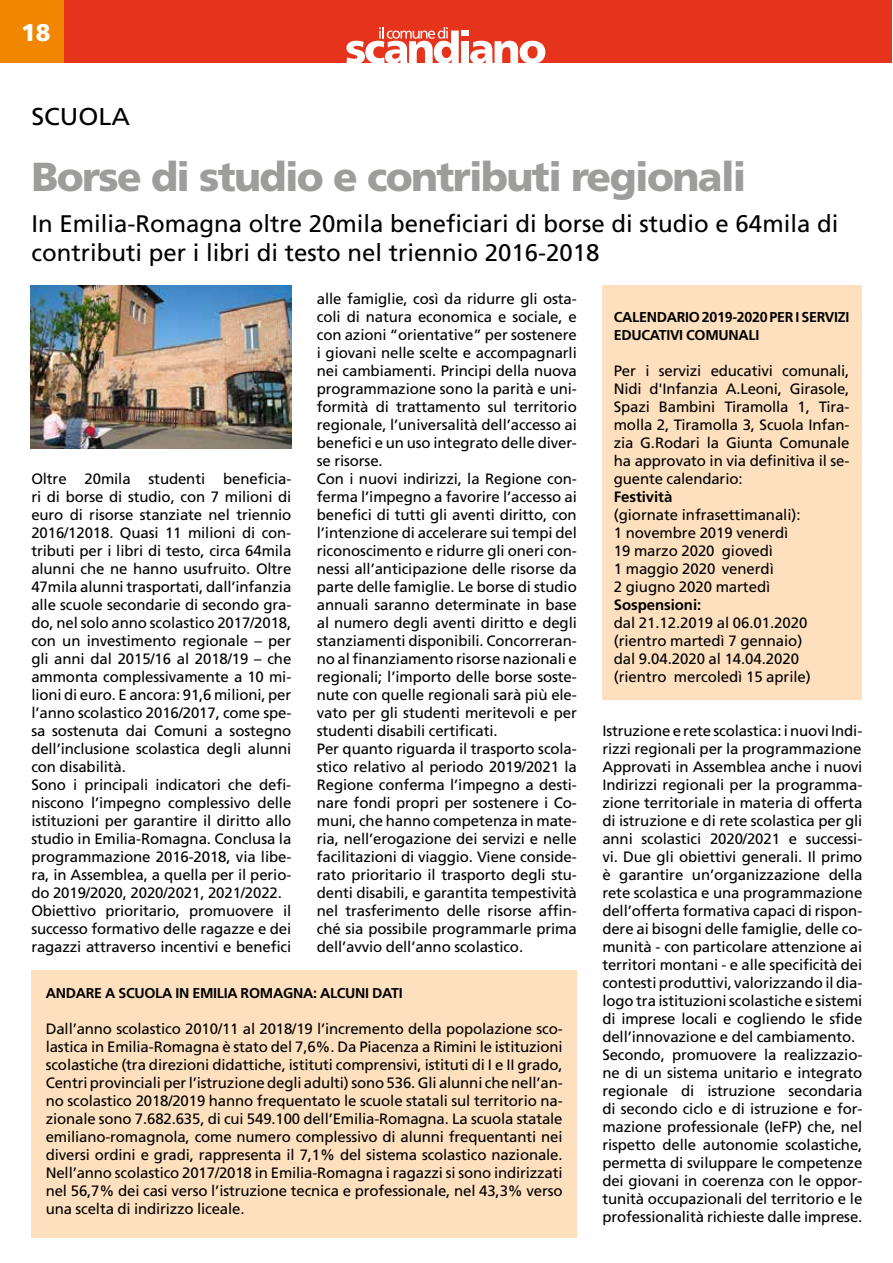
<style>
.page{position:relative;width:893px;height:1263px;background:#fff}
.page>*{position:absolute;margin:0;border:0;box-sizing:border-box;transform-origin:0 0}
.t1{font:900 40.5px "Frutiger";letter-spacing:-.04em;color:#9d9d9c}
.t2{font:24.45px "Frutiger";color:#000;scale:1.06 1}
.t3{font:24px/28.8px "Frutiger";color:#000}
.t4{font:900 24px "Frutiger";color:#fff}
.t5{font:15px/18px "Frutiger";letter-spacing:-.01em;color:#000}
.t6{font:700 15px "Frutiger";letter-spacing:-.005em;color:#000}
.t7{font:700 14.25px/18px "Frutiger";letter-spacing:-.02em;color:#000}
</style>
<div class="page">
<div style="left:0;top:0;width:892px;height:63px;background:#e6331c"></div>
<div style="left:0;top:0;width:64px;height:63px;background:#f18700"></div>
<svg style="left:346px;top:27px;width:113px;height:36px"></svg>
<div style="left:461px;top:31px;width:8px;height:5px;background:#fff"></div>
<div style="left:461px;top:41px;width:8px;height:22px;background:#fff"></div>
<svg style="left:470px;top:41px;width:75px;height:22px"></svg>
<div style="left:442px;top:47px;width:9px;height:11px;background:#e6331c;border-radius:50%"></div>
<div style="left:32px;top:970px;width:545px;height:268px;background:#fee0be"></div>
<div style="left:602px;top:286px;width:259px;height:414px;background:#fee0be"></div>
<img style="left:31px;top:286px;width:260px;height:163px">
<h3 class="t4" style="left:21px;top:19px;width:31px">18</h3>
<h2 class="t2" style="left:31px;top:102px;width:95px">SCUOLA</h2>
<h1 class="t1" style="left:31px;top:153px;width:717px">Borse di studio e contributi regionali</h1>
<h3 class="t3" style="left:31px;top:209px;width:808px">In Emilia-Romagna oltre 20mila beneficiari di borse di studio e 64mila di contributi per i libri di testo nel triennio 2016-2018</h3>
<p class="t5" style="left:31px;top:469px;width:262px">Oltre 20mila studenti beneficia&shy;ri di borse di studio, con 7 milioni di euro di risorse stanziate nel triennio 2016/12018. Quasi 11 milioni di con&shy;tributi per i libri di testo, circa 64mila alunni che ne hanno usufruito. Oltre 47mila alunni trasportati, dall’infanzia alle scuole secondarie di secondo gra&shy;do, nel solo anno scolastico 2017/2018, con un investimento regionale – per gli anni dal 2015/16 al 2018/19 – che ammonta complessivamente a 10 mi&shy;lioni di euro. E ancora: 91,6 milioni, per l’anno scolastico 2016/2017, come spe&shy;sa sostenuta dai Comuni a sostegno dell’inclusione scolastica degli alunni con disabilità.<br>Sono i principali indicatori che defi&shy;niscono l’impegno complessivo delle istituzioni per garantire il diritto allo studio in Emilia-Romagna. Conclusa la programmazione 2016-2018, via libe&shy;ra, in Assemblea, a quella per il perio&shy;do 2019/2020, 2020/2021, 2021/2022.<br>Obiettivo prioritario, promuovere il successo formativo delle ragazze e dei ragazzi attraverso incentivi e benefici</p>
<p class="t5" style="left:317px;top:289px;width:262px">alle famiglie, così da ridurre gli osta&shy;coli di natura economica e sociale, e con azioni “orientative” per sostenere i giovani nelle scelte e accompagnarli nei cambiamenti. Principi della nuova programmazione sono la parità e uni&shy;formità di trattamento sul territorio regionale, l’universalità dell’accesso ai benefici e un uso integrato delle diver&shy;se risorse.<br>Con i nuovi indirizzi, la Regione con&shy;ferma l’impegno a favorire l’accesso ai benefici di tutti gli aventi diritto, con l’intenzione di accelerare sui tempi del riconoscimento e ridurre gli oneri con&shy;nessi all’anticipazione delle risorse da parte delle famiglie. Le borse di studio annuali saranno determinate in base al numero degli aventi diritto e degli stanziamenti disponibili. Concorreran&shy;no al finanziamento risorse nazionali e regionali; l’importo delle borse soste&shy;nute con quelle regionali sarà più ele&shy;vato per gli studenti meritevoli e per studenti disabili certificati.<br>Per quanto riguarda il trasporto scola&shy;stico relativo al periodo 2019/2021 la Regione conferma l’impegno a desti&shy;nare fondi propri per sostenere i Co&shy;muni, che hanno competenza in mate&shy;ria, nell’erogazione dei servizi e nelle facilitazioni di viaggio. Viene conside&shy;rato prioritario il trasporto degli stu&shy;denti disabili, e garantita tempestività nel trasferimento delle risorse affin&shy;ché sia possibile programmarle prima dell’avvio dell’anno scolastico.</p>
<p class="t7" style="left:46px;top:984px;width:358px">ANDARE A SCUOLA IN EMILIA ROMAGNA: ALCUNI DATI</p>
<p class="t5" style="left:46px;top:1019px;width:518px;text-align:justify">Dall’anno scolastico 2010/11 al 2018/19 l’incremento della popolazione sco&shy;lastica in Emilia-Romagna è stato del 7,6%. Da Piacenza a Rimini le istituzioni scolastiche (tra direzioni didattiche, istituti comprensivi, istituti di I e II grado, Centri provinciali per l’istruzione degli adulti) sono 536. Gli alunni che nell’an&shy;no scolastico 2018/2019 hanno frequentato le scuole statali sul territorio na&shy;zionale sono 7.682.635, di cui 549.100 dell’Emilia-Romagna. La scuola statale emiliano-romagnola, come numero complessivo di alunni frequentanti nei diversi ordini e gradi, rappresenta il 7,1% del sistema scolastico nazionale.<br>Nell’anno scolastico 2017/2018 in Emilia-Romagna i ragazzi si sono indirizzati nel 56,7% dei casi verso l’istruzione tecnica e professionale, nel 43,3% verso una scelta di indirizzo liceale.</p>
<p class="t7" style="left:614px;top:308px;width:237px">CALENDARIO 2019-2020 PER I SERVIZI<br>EDUCATIVI COMUNALI</p>
<p class="t5" style="left:614px;top:361px;width:237px;text-align:justify">Per i servizi educativi comunali, Nidi d'Infanzia A.Leoni, Girasole, Spazi Bambini Tiramolla 1, Tira&shy;molla 2, Tiramolla 3, Scuola Infan&shy;zia G.Rodari la Giunta Comunale ha approvato in via definitiva il se&shy;guente calendario:</p>
<p class="t6" style="left:614px;top:488px;width:60px">Festività</p>
<p class="t5" style="left:614px;top:505px;width:188px">(giornate infrasettimanali):<br>1 novembre 2019 venerdì<br>19 marzo 2020 giovedì<br>1 maggio 2020 venerdì<br>2 giugno 2020 martedì</p>
<p class="t6" style="left:614px;top:596px;width:89px">Sospensioni:</p>
<p class="t5" style="left:614px;top:613px;width:199px">dal 21.12.2019 al 06.01.2020 (rientro martedì 7 gennaio) dal 9.04.2020 al 14.04.2020 (rientro mercoledì 15 aprile)</p>
<p class="t5" style="left:602px;top:721px;width:262px">Istruzione e rete scolastica: i nuovi Indi&shy;rizzi regionali per la programmazione Approvati in Assemblea anche i nuovi Indirizzi regionali per la programma&shy;zione territoriale in materia di offerta di istruzione e di rete scolastica per gli anni scolastici 2020/2021 e successi&shy;vi. Due gli obiettivi generali. Il primo è garantire un’organizzazione della rete scolastica e una programmazione dell’offerta formativa capaci di rispon&shy;dere ai bisogni delle famiglie, delle co&shy;munità - con particolare attenzione ai territori montani - e alle specificità dei contesti produttivi, valorizzando il dia&shy;logo tra istituzioni scolastiche e sistemi di imprese locali e cogliendo le sfide dell’innovazione e del cambiamento.<br>Secondo, promuovere la realizzazio&shy;ne di un sistema unitario e integrato regionale di istruzione secondaria di secondo ciclo e di istruzione e for&shy;mazione professionale (IeFP) che, nel rispetto delle autonomie scolastiche, permetta di sviluppare le competenze dei giovani in coerenza con le oppor&shy;tunità occupazionali del territorio e le professionalità richieste dalle imprese.</p>
</div>
